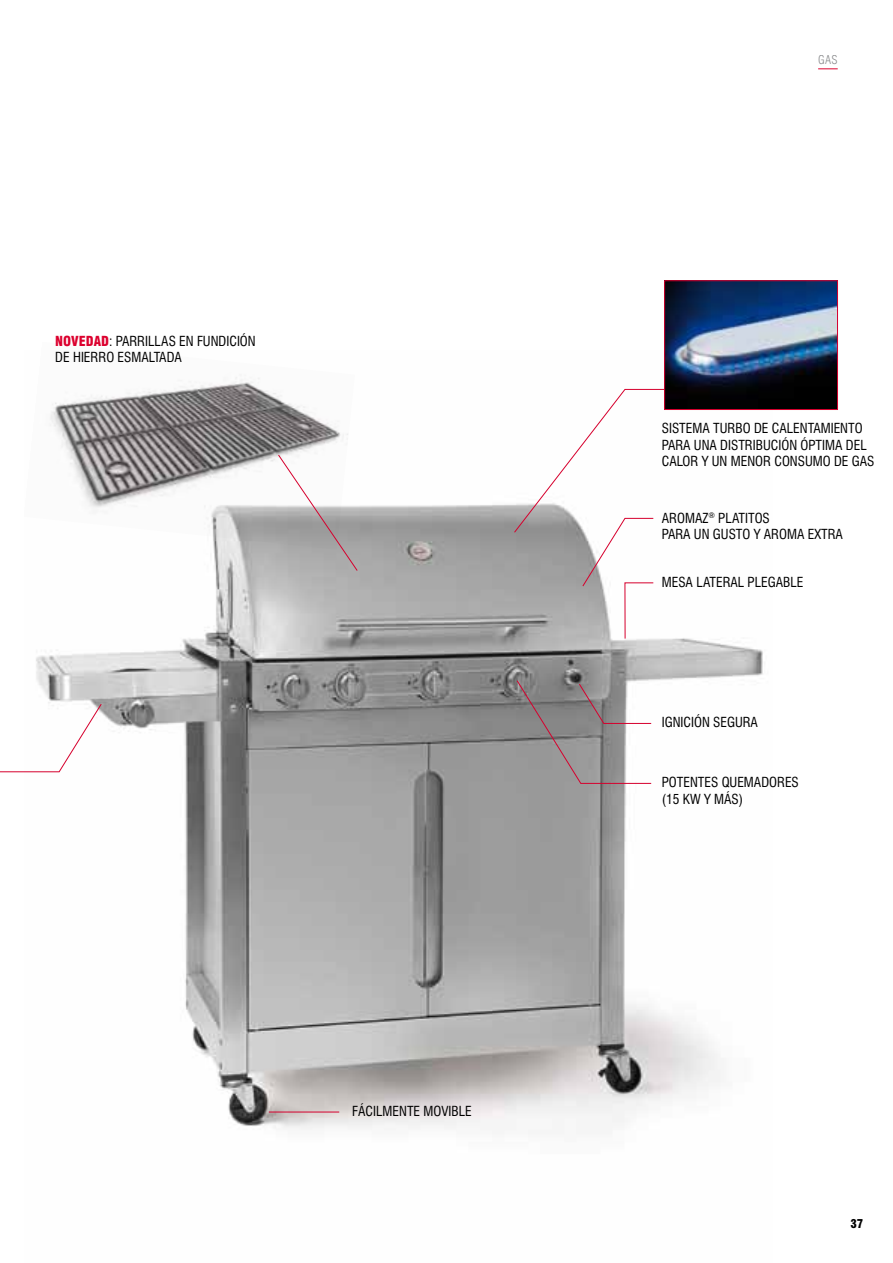
<style>
.page{position:relative;width:893px;height:1263px;background:#fff}
.page>*{position:absolute;margin:0;border:0;box-sizing:border-box;transform-origin:0 0}
.t1{font:condensed 13.5px/16.2px "Swiss 721 BT";color:#000}
.t2{font:300 condensed 12px "Swiss 721 BT";color:#87888a}
.t3{font:900 condensed 12px "Swiss 721 BT";color:#000}
.s1{font-weight:900;color:#dc002e}
</style>
<div class="page">
<img style="left:25px;top:388px;width:738px;height:742px">
<img style="left:25px;top:377px;width:330px;height:172px">
<svg style="left:278px;top:454px;width:80px;height:117px"></svg>
<img style="left:666px;top:283px;width:170px;height:125px">
<div style="left:664px;top:281px;width:174px;height:129px;border:1px solid #d6002d"></div>
<svg style="left:0;top:704px;width:102px;height:68px"></svg>
<svg style="left:514px;top:389px;width:151px;height:250px"></svg>
<svg style="left:517px;top:680px;width:135px;height:104px"></svg>
<hr style="left:269px;top:1112px;width:70px;height:1px;background:#d6002d">
<svg style="left:818px;top:69px;width:20px;height:1px"></svg>
<p class="t1" style="left:55px;top:333px;width:202px"><span class="s1">NOVEDAD</span>: PARRILLAS EN FUNDICIÓN<br>DE HIERRO ESMALTADA</p>
<p class="t1" style="left:352px;top:1103px;width:121px">FÁCILMENTE MOVIBLE</p>
<p class="t2" style="left:818px;top:53px;width:21px">GAS</p>
<p class="t1" style="left:662px;top:420px;width:214px">SISTEMA TURBO DE CALENTAMIENTO<br>PARA UNA DISTRIBUCIÓN ÓPTIMA DEL<br>CALOR Y UN MENOR CONSUMO DE GAS</p>
<p class="t1" style="left:662px;top:510px;width:182px">AROMAZ<sup>®</sup> PLATITOS<br>PARA UN GUSTO Y AROMA EXTRA</p>
<p class="t1" style="left:662px;top:574px;width:143px">MESA LATERAL PLEGABLE</p>
<p class="t1" style="left:662px;top:714px;width:98px">IGNICIÓN SEGURA</p>
<p class="t1" style="left:662px;top:774px;width:139px">POTENTES QUEMADORES (15 KW Y MÁS)</p>
<p class="t3" style="left:850px;top:1216px;width:14px">37</p>
</div>
